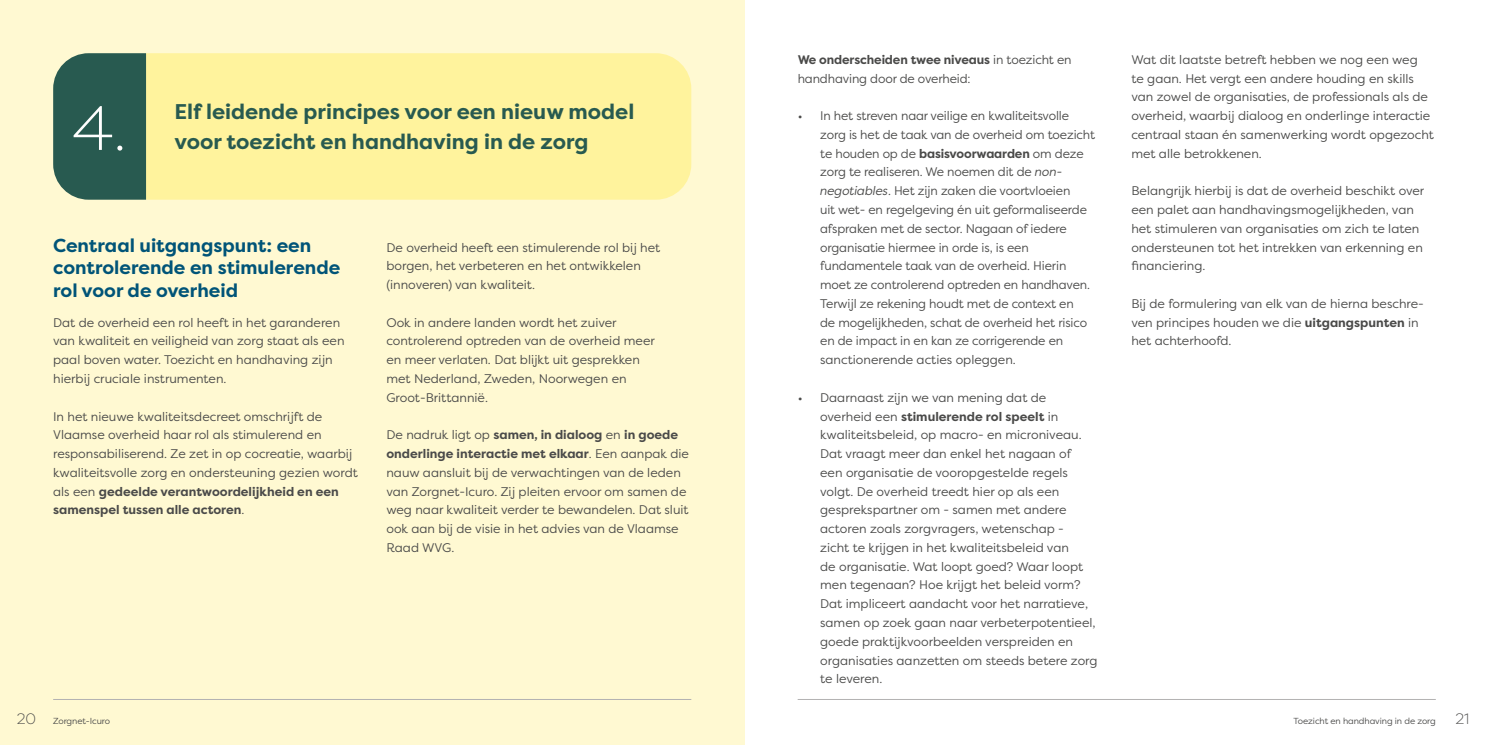
<style>
.page{position:relative;width:1489px;height:745px;background:#fff}
.page>*{position:absolute;margin:0;border:0;box-sizing:border-box;transform-origin:0 0}
.t1{font:300 62.5px "Filson Pro";color:#fff}
.t2{font:700 21.25px "Filson Pro";color:#285a50}
.t3{font:700 18.75px/22.5px "Filson Pro";color:#005478}
.t4{font:300 15px "Filson Pro";color:#4a4a49}
.t5{font:12.5px/18.8px "Filson Pro";color:#4a4a49}
.t6{font:8.75px "Filson Pro";letter-spacing:-.01em;color:#4a4a49}
.s1{font-weight:700}
.s2{font-family:"Filson Soft";font-style:italic}
.s3{font-weight:300;font-size:15px}
</style>
<div class="page">
<div style="left:0;top:0;width:744px;height:744px;background:#fff9d2"></div>
<div style="left:146px;top:53px;width:545px;height:146px;background:#fff39d"></div>
<svg style="left:53px;top:53px;width:93px;height:146px;background:#326156"></svg>
<hr style="left:53px;top:698px;width:638px;height:1px;background:#b3b2b2">
<hr style="left:797px;top:698px;width:638px;height:1px;background:#b3b2b2">
<h1 class="t1" style="left:72px;top:88px;width:56px">4.</h1>
<h2 class="t2" style="left:174px;top:98px;width:461px">Elf leidende principes voor een nieuw model</h2>
<h2 class="t2" style="left:174px;top:128px;width:415px">voor toezicht en handhaving in de zorg</h2>
<h3 class="t3" style="left:53px;top:234px;width:289px">Centraal uitgangspunt: een controlerende en stimulerende rol voor de overheid</h3>
<p class="t5" style="left:53px;top:312px;width:293px">Dat de overheid een rol heeft in het garanderen van kwaliteit en veiligheid van zorg staat als een paal boven water. Toezicht en handhaving zijn hierbij cruciale instrumenten.</p>
<p class="t5" style="left:53px;top:406px;width:306px">In het nieuwe kwaliteitsdecreet omschrijft de Vlaamse overheid haar rol als stimulerend en responsabiliserend. Ze zet in op cocreatie, waarbij kwaliteitsvolle zorg en ondersteuning gezien wordt als een <span class="s1">gedeelde verantwoordelijkheid en een samenspel tussen alle actoren</span>.</p>
<p class="t5" style="left:386px;top:237px;width:275px">De overheid heeft een stimulerende rol bij het borgen, het verbeteren en het ontwikkelen (innoveren) van kwaliteit.</p>
<p class="t5" style="left:386px;top:312px;width:270px">Ook in andere landen wordt het zuiver controlerend optreden van de overheid meer en meer verlaten. Dat blijkt uit gesprekken met Nederland, Zweden, Noorwegen en Groot-Brittannië.</p>
<p class="t5" style="left:386px;top:425px;width:304px">De nadruk ligt op <span class="s1">samen, in dialoog</span> en <span class="s1">in goede onderlinge interactie met elkaar</span>. Een aanpak die nauw aansluit bij de verwachtingen van de leden van Zorgnet-Icuro. Zij pleiten ervoor om samen de weg naar kwaliteit verder te bewandelen. Dat sluit ook aan bij de visie in het advies van de Vlaamse Raad WVG.</p>
<p class="t5" style="left:797px;top:50px;width:275px"><span class="s1">We onderscheiden twee niveaus</span> in toezicht en handhaving door de overheid:</p>
<p class="t5" style="left:820px;top:106px;width:276px;text-indent:-22px">• In het streven naar veilige en kwaliteitsvolle zorg is het de taak van de overheid om toezicht te houden op de <span class="s1">basisvoorwaarden</span> om deze zorg te realiseren. We noemen dit de <span class="s2">non&shy;negotiables</span>. Het zijn zaken die voortvloeien<br>uit wet- en regelgeving én uit geformaliseerde afspraken met de sector. Nagaan of iedere organisatie hiermee in orde is, is een fundamentele taak van de overheid. Hierin moet ze controlerend optreden en handhaven.<br>Terwijl ze rekening houdt met de context en<br>de mogelijkheden, schat de overheid het risico en de impact in en kan ze corrigerende en sanctionerende acties opleggen.</p>
<p class="t5" style="left:820px;top:387px;width:279px;text-indent:-22px">• Daarnaast zijn we van mening dat de overheid een <span class="s1">stimulerende rol speelt</span> in kwaliteitsbeleid, op macro- en microniveau.<br>Dat vraagt meer dan enkel het nagaan of<br>een organisatie de vooropgestelde regels volgt. De overheid treedt hier op als een gesprekspartner om - samen met andere actoren zoals zorgvragers, wetenschap -<br>zicht te krijgen in het kwaliteitsbeleid van<br>de organisatie. Wat loopt goed? Waar loopt men tegenaan? Hoe krijgt het beleid vorm?<br>Dat impliceert aandacht voor het narratieve, samen op zoek gaan naar verbeterpotentieel, goede praktijkvoorbeelden verspreiden en organisaties aanzetten om steeds betere zorg te leveren.</p>
<p class="t5" style="left:1131px;top:50px;width:304px">Wat dit laatste betreft hebben we nog een weg<br>te gaan. Het vergt een andere houding en skills van zowel de organisaties, de professionals als de overheid, waarbij dialoog en onderlinge interactie centraal staan én samenwerking wordt opgezocht met alle betrokkenen.</p>
<p class="t5" style="left:1131px;top:181px;width:294px">Belangrijk hierbij is dat de overheid beschikt over een palet aan handhavingsmogelijkheden, van het stimuleren van organisaties om zich te laten ondersteunen tot het intrekken van erkenning en financiering.</p>
<p class="t5" style="left:1131px;top:293px;width:294px">Bij de formulering van elk van de hierna beschre&shy;ven principes houden we die <span class="s1">uitgangspunten</span> in het achterhoofd.</p>
<p class="t6" style="left:17px;top:714px;width:95px"><span class="s3">20</span> Zorgnet-Icuro</p>
<p class="t6" style="left:1293px;top:714px;width:144px">Toezicht en handhaving in de zorg</p>
<p class="t4" style="left:1455px;top:708px;width:15px">21</p>
</div>
